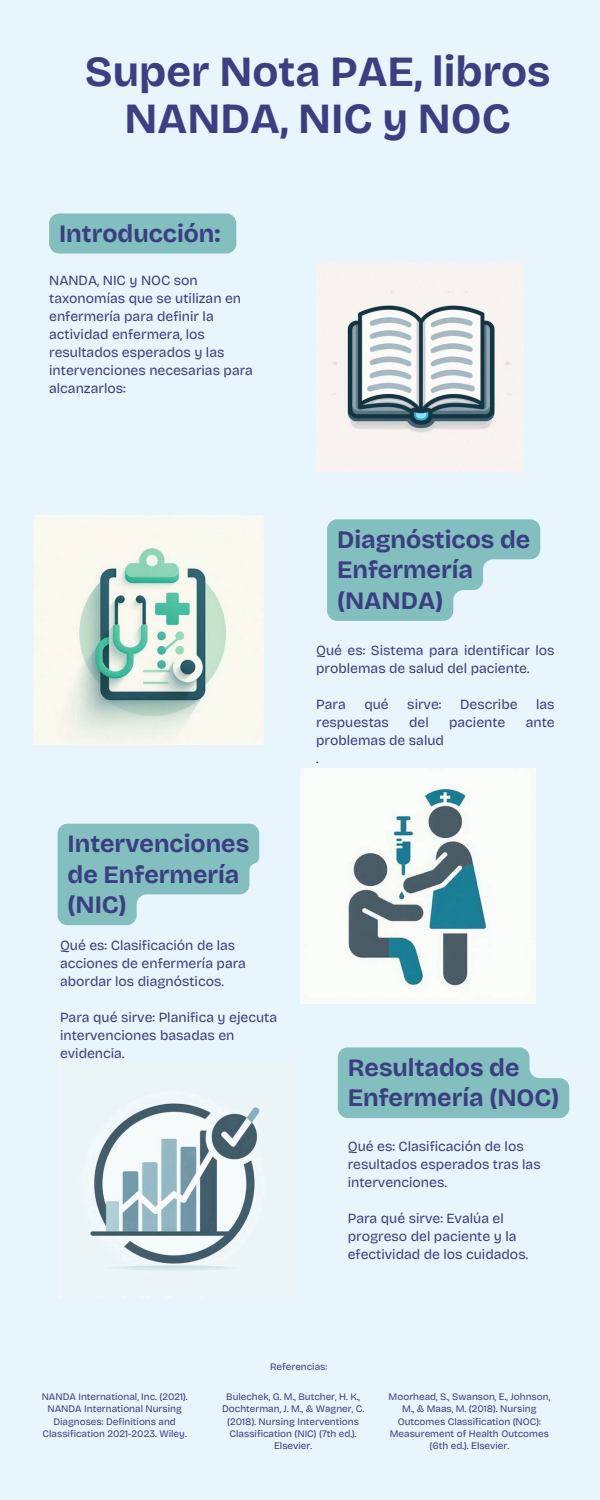
<style>
.page{position:relative;width:600px;height:1500px;background:#e9f5fd}
.page>*{position:absolute;margin:0;border:0;box-sizing:border-box;transform-origin:0 0}
.t1{font:700 43px/46.5px "Bricolage Grotesque";color:#3b3f82;text-align:center}
.t2{font:700 25px/30.8px "Bricolage Grotesque";color:#3b3f82}
.t3{font:14px/18px "Bricolage Grotesque";color:#3b3f82}
.t4{font:10px/12.1px "Bricolage Grotesque";color:#3b3f82;text-align:center}
</style>
<div class="page">
<img style="left:316px;top:263px;width:208px;height:208px">
<img style="left:34px;top:515px;width:229px;height:230px">
<img style="left:90px;top:1102px;width:170px;height:169px">
<img style="left:300px;top:768px;width:236px;height:236px">
<div style="left:49px;top:213px;width:187px;height:40px;background:#82bfbe;border-radius:10px"></div>
<svg style="left:327px;top:519px;width:213px;height:102px"></svg>
<svg style="left:58px;top:824px;width:201px;height:101px"></svg>
<svg style="left:338px;top:1047px;width:231px;height:71px;background:#8ac3c3"></svg>
<h3 class="t1" style="left:85px;top:49px;width:467px">Super Nota PAE, libros<br>NANDA, NIC y NOC</h3>
<p class="t2" style="left:59px;top:218px;width:163px">Introducción:</p>
<p class="t3" style="left:49px;top:272px;width:205px">NANDA, NIC y NOC son taxonomías que se utilizan en enfermería para definir la actividad enfermera, los resultados esperados y las intervenciones necesarias para alcanzarlos:</p>
<h3 class="t2" style="left:68px;top:828px;width:183px">Intervenciones de Enfermería (NIC)</h3>
<h2 class="t3" style="left:60px;top:937px;width:188px">Qué es: Clasificación de las acciones de enfermería para abordar los diagnósticos.</h2>
<h3 class="t3" style="left:60px;top:1009px;width:219px">Para qué sirve: Planifica y ejecuta intervenciones basadas en evidencia.</h3>
<h2 class="t2" style="left:337px;top:524px;width:195px">Diagnósticos de<br>Enfermería (NANDA)</h2>
<h2 class="t3" style="left:316px;top:642px;width:240px">Qué es: Sistema para identificar los problemas de salud del paciente.</h2>
<h3 class="t3" style="left:316px;top:696px;width:31px">Para</h3>
<h3 class="t3" style="left:364px;top:696px;width:26px">qué</h3>
<h3 class="t3" style="left:407px;top:696px;width:36px">sirve:</h3>
<h3 class="t3" style="left:460px;top:696px;width:59px">Describe</h3>
<h3 class="t3" style="left:536px;top:696px;width:20px">las</h3>
<h3 class="t3" style="left:316px;top:714px;width:74px">respuestas</h3>
<h3 class="t3" style="left:409px;top:714px;width:21px">del</h3>
<h3 class="t3" style="left:449px;top:714px;width:58px">paciente</h3>
<h3 class="t3" style="left:526px;top:714px;width:30px">ante</h3>
<h3 class="t3" style="left:316px;top:732px;width:129px">problemas de salud .</h3>
<h3 class="t2" style="left:348px;top:1052px;width:213px">Resultados de<br>Enfermería (NOC)</h3>
<h3 class="t3" style="left:348px;top:1137px;width:194px">Qué es: Clasificación de los resultados esperados tras las intervenciones.</h3>
<p class="t3" style="left:348px;top:1209px;width:182px">Para qué sirve: Evalúa el progreso del paciente y la efectividad de los cuidados.</p>
<p class="t4" style="left:270px;top:1361px;width:59px">Referencias:</p>
<p class="t4" style="left:42px;top:1391px;width:147px">NANDA International, Inc. (2021).<br>NANDA International Nursing<br>Diagnoses: Definitions and<br>Classification 2021-2023. Wiley.</p>
<p class="t4" style="left:222px;top:1391px;width:143px">Bulechek, G. M., Butcher, H. K.,<br>Dochterman, J. M., &amp; Wagner, C. (2018). Nursing Interventions<br>Classification (NIC) (7th ed.).<br>Elsevier.</p>
<p class="t4" style="left:389px;top:1391px;width:163px">Moorhead, S., Swanson, E., Johnson,<br>M., &amp; Maas, M. (2018). Nursing<br>Outcomes Classification (NOC):<br>Measurement of Health Outcomes (6th ed.). Elsevier.</p>
</div>
